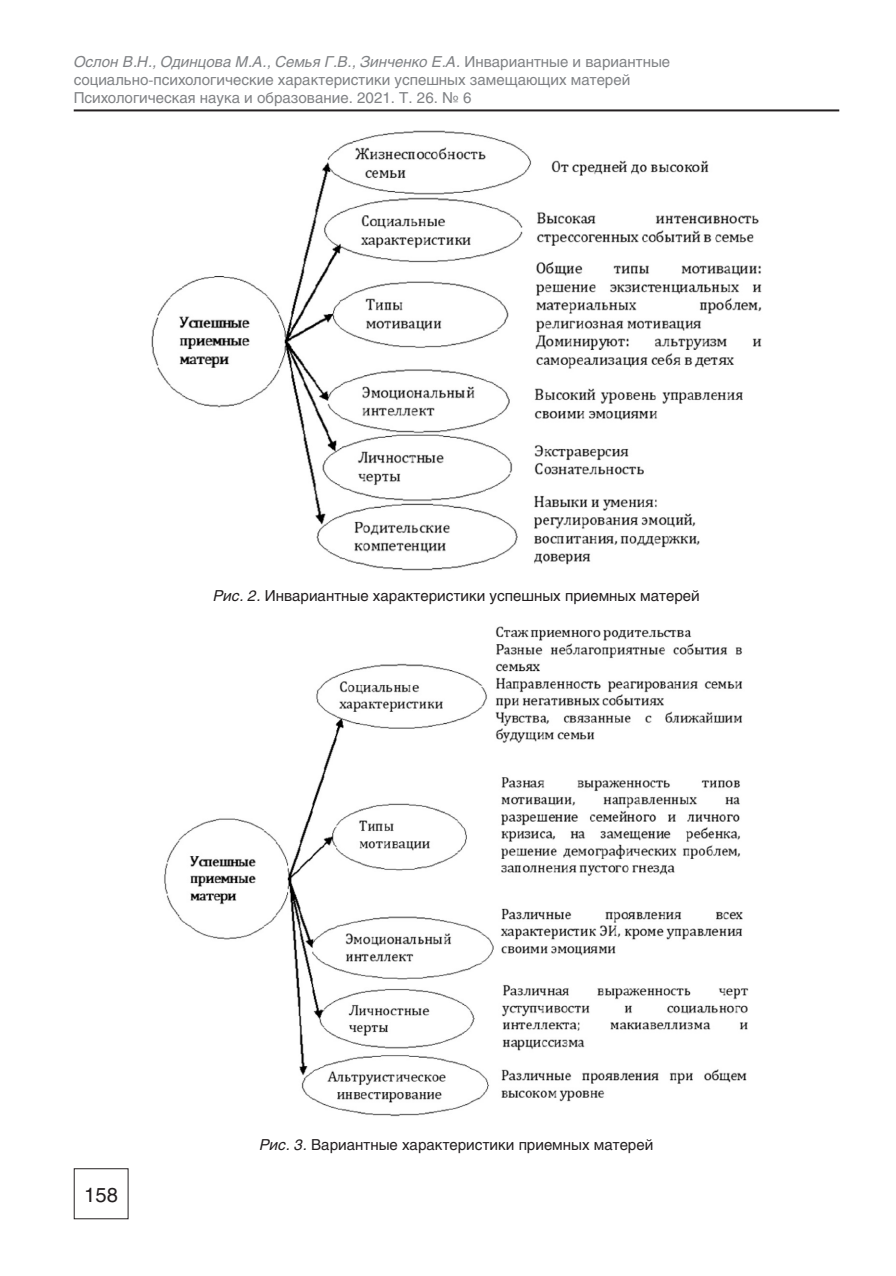
<style>
.page{position:relative;width:896px;height:1276px;background:#fff}
.page>*{position:absolute;margin:0;border:0;box-sizing:border-box;transform-origin:0 0}
.t1{font:20px "Helios";color:#231f20}
.Подзаголовок{font:15px/18px "Helios";color:#808285}
.Мой_основной{font:15px "Helios";color:#231f20}
.s1{font-style:italic}
</style>
<div class="page">
<hr style="left:74px;top:109px;width:765px;height:2px;background:#231f20">
<img style="left:151px;top:130px;width:611px;height:441px">
<img style="left:164px;top:626px;width:585px;height:490px">
<p class="Подзаголовок" style="left:74px;top:52px;width:598px"><span class="s1">Ослон В.Н., Одинцова М.А., Семья Г.В., Зинченко Е.А.</span> Инвариантные и вариантные социально-психологические характеристики успешных замещающих матерей</p>
<p class="Подзаголовок" style="left:74px;top:88px;width:399px">Психологическая наука и образование. 2021. Т. 26. № 6</p>
<p class="Мой_основной" style="left:213px;top:587px;width:488px"><span class="s1">Рис. 2.</span> Инвариантные характеристики успешных приемных матерей</p>
<h1 class="t1" style="left:84px;top:1182px;width:35px">158</h1>
<p class="Мой_основной" style="left:260px;top:1136px;width:395px"><span class="s1">Рис. 3.</span> Вариантные характеристики приемных матерей</p>
</div>
